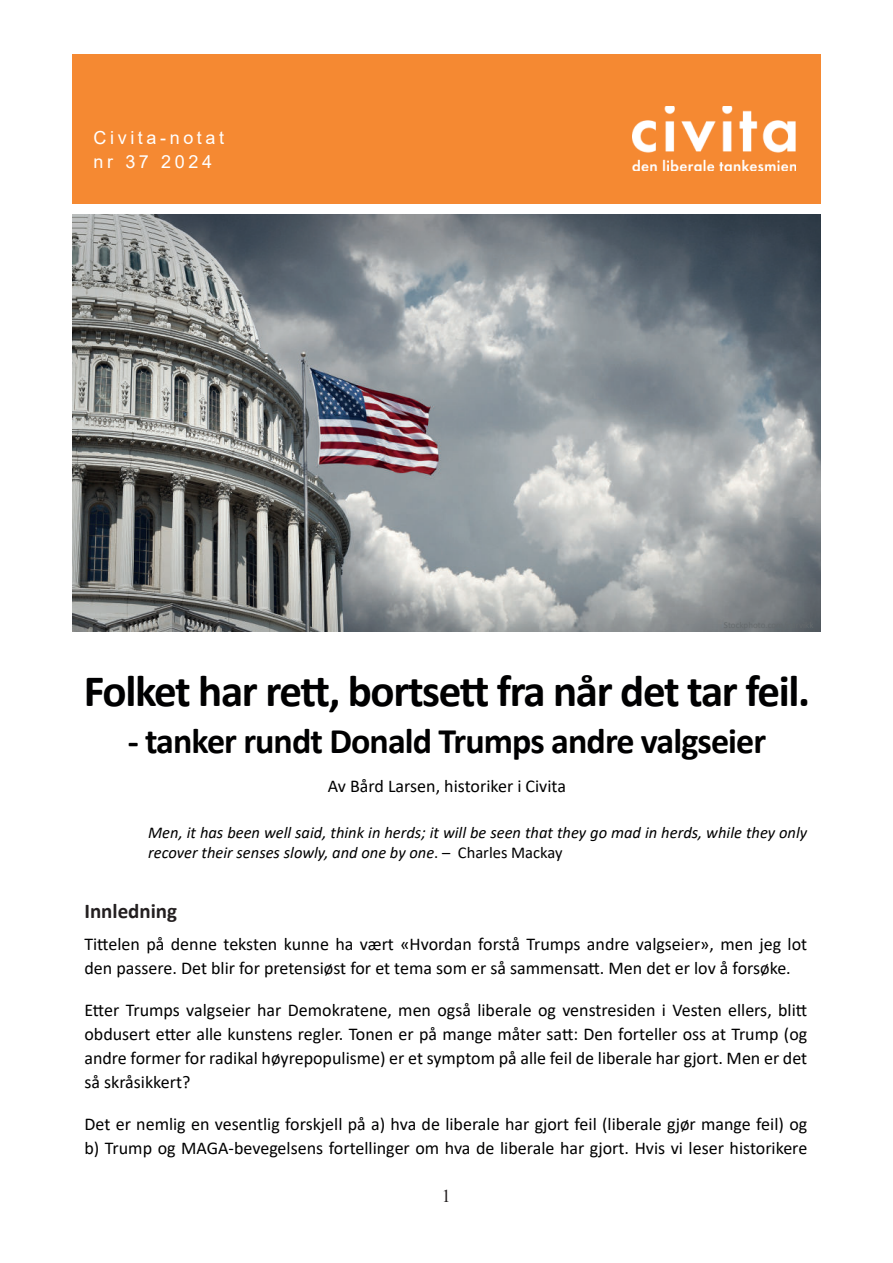
<style>
.page{position:relative;width:893px;height:1263px;background:#fff}
.page>*{position:absolute;margin:0;border:0;box-sizing:border-box;transform-origin:0 0}
.t1{font:700 45px "Calibri";letter-spacing:-.03em;color:#000001}
.t2{font:700 36px "Calibri";letter-spacing:-.025em;color:#000001}
.t3{font:700 21px "Calibri";color:#231f20}
.t4{font:18px/24px "Calibri";color:#000001}
.t5{font:18px/24px "Arial";letter-spacing:.2em;color:#fff}
.t6{font:18px "Times New Roman";color:#231f20}
.t7{font:italic 16.5px/19.5px "Calibri";color:#000001}
.s1{font-style:normal}
</style>
<div class="page">
<div style="left:72px;top:54px;width:749px;height:44px;background:#f58932"></div>
<div style="left:72px;top:60px;width:749px;height:144px;background:#f58932"></div>
<img style="left:632px;top:106px;width:163px;height:64px">
<img style="left:72px;top:215px;width:749px;height:416px">
<p class="t5" style="left:94px;top:125px;width:132px">Civita-notat nr 37 2024</p>
<h1 class="t1" style="left:84px;top:660px;width:728px">Folket har rett, bortsett fra når det tar feil.</h1>
<h2 class="t2" style="left:128px;top:715px;width:640px">- tanker rundt Donald Trumps andre valgseier</h2>
<p class="t4" style="left:328px;top:775px;width:240px">Av Bård Larsen, historiker i Civita</p>
<p class="t7" style="left:148px;top:824px;width:660px">Men, it has been well said, think in herds; it will be seen that they go mad in herds, while they only recover their senses slowly, and one by one<span class="s1">. – Charles Mackay</span></p>
<p class="t3" style="left:84px;top:896px;width:94px">Innledning</p>
<p class="t4" style="left:84px;top:932px;width:724px">Tittelen på denne teksten kunne ha vært «Hvordan forstå Trumps andre valgseier», men jeg lot den passere. Det blir for pretensiøst for et tema som er så sammensatt. Men det er lov å forsøke.</p>
<p class="t4" style="left:84px;top:998px;width:724px;text-align:justify">Etter Trumps valgseier har Demokratene, men også liberale og venstresiden i Vesten ellers, blitt obdusert etter alle kunstens regler. Tonen er på mange måter satt: Den forteller oss at Trump (og andre former for radikal høyrepopulisme) er et symptom på alle feil de liberale har gjort. Men er det så skråsikkert?</p>
<p class="t4" style="left:84px;top:1112px;width:724px">Det er nemlig en vesentlig forskjell på a) hva de liberale har gjort feil (liberale gjør mange feil) og b) Trump og MAGA-bevegelsens fortellinger om hva de liberale har gjort. Hvis vi leser historikere</p>
<p class="t6" style="left:442px;top:1185px;width:10px">1</p>
</div>
